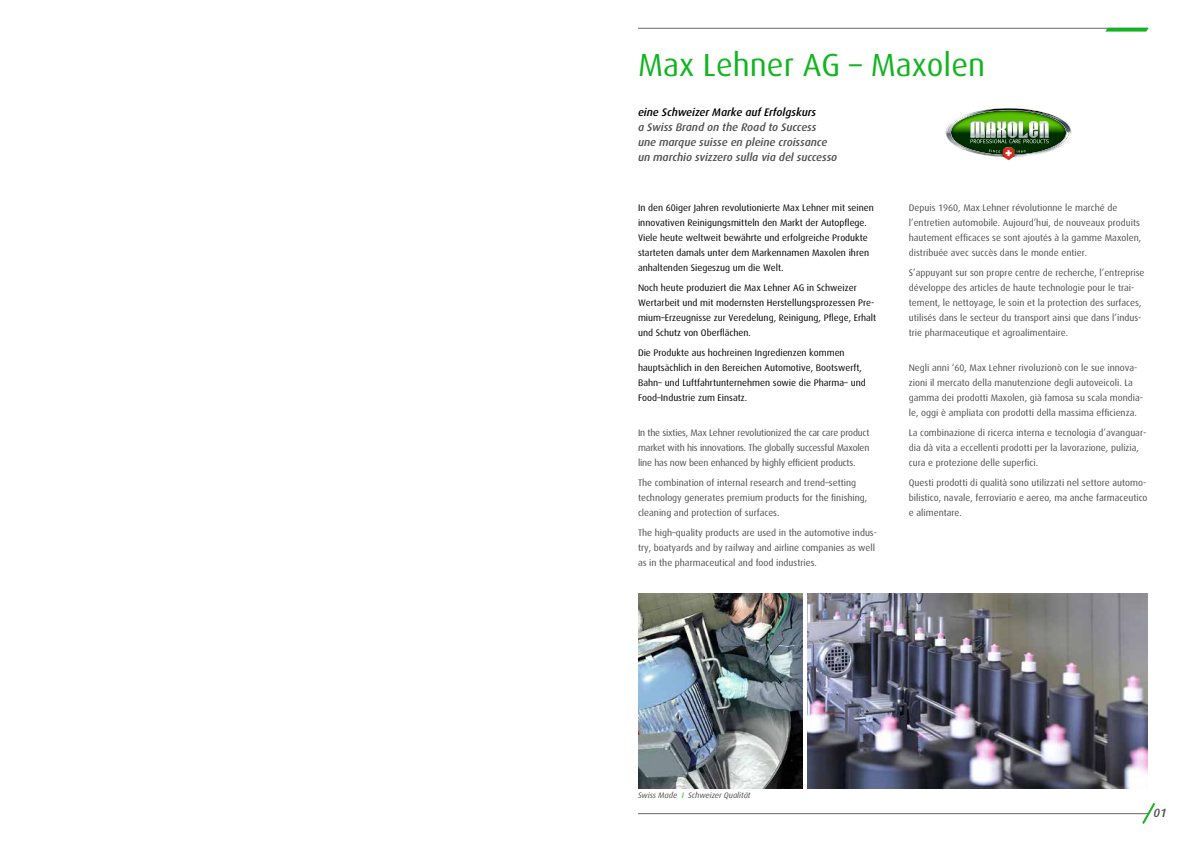
<style>
.page{position:relative;width:1191px;height:842px;background:#fff}
.page>*{position:absolute;margin:0;border:0;box-sizing:border-box;transform-origin:0 0}
.t1{font:32px "Dax";color:#12b421}
.t2{font:italic 500 12px "Dax";color:#4d4d4c}
.t3{font:italic 500 11px/15px "Dax";color:#4d4d4c}
.t4{font:italic 500 11px "Dax";color:#000}
.t5{font:9.5px/15px "Dax";color:#4d4d4c}
.t6{font:9.5px/15px "Dax";color:#000}
.t7{font:italic 8px "Dax";color:#4d4d4c}
.s1{color:#12b421}
</style>
<div class="page">
<hr style="left:638px;top:28px;width:509px;height:1px;background:#676767">
<svg style="left:1105px;top:28px;width:43px;height:4px"></svg>
<hr style="left:638px;top:813px;width:510px;height:1px;background:#676767">
<svg style="left:1140px;top:803px;width:16px;height:21px"></svg>
<img style="left:945px;top:108px;width:126px;height:52px">
<img style="left:638px;top:593px;width:164px;height:195px">
<img style="left:807px;top:593px;width:340px;height:195px">
<h1 class="t1" style="left:638px;top:47px;width:349px">Max Lehner AG – Maxolen</h1>
<p class="t4" style="left:638px;top:106px;width:179px">eine Schweizer Marke auf Erfolgskurs</p>
<p class="t3" style="left:638px;top:120px;width:201px">a Swiss Brand on the Road to Success<br>une marque suisse en pleine croissance un marchio svizzero sulla via del successo</p>
<p class="t6" style="left:638px;top:200px;width:237px">In den 60iger Jahren revolutionierte Max Lehner mit seinen innovativen Reinigungsmitteln den Markt der Autopflege.<br>Viele heute weltweit bewährte und erfolgreiche Produkte starteten damals unter dem Markennamen Maxolen ihren anhaltenden Siegeszug um die Welt.</p>
<p class="t6" style="left:638px;top:280px;width:240px">Noch heute produziert die Max Lehner AG in Schweizer Wertarbeit und mit modernsten Herstellungsprozessen Pre&shy;mium–Erzeugnisse zur Veredelung, Reinigung, Pflege, Erhalt und Schutz von Oberflächen.</p>
<p class="t6" style="left:638px;top:345px;width:229px">Die Produkte aus hochreinen Ingredienzen kommen hauptsächlich in den Bereichen Automotive, Bootswerft, Bahn– und Luftfahrtunternehmen sowie die Pharma– und Food–Industrie zum Einsatz.</p>
<p class="t5" style="left:638px;top:425px;width:233px;text-align:justify">In the sixties, Max Lehner revolutionized the car care product market with his innovations. The globally successful Maxolen line has now been enhanced by highly efficient products.</p>
<p class="t5" style="left:638px;top:475px;width:231px">The combination of internal research and trend–setting technology generates premium products for the finishing, cleaning and protection of surfaces.</p>
<p class="t5" style="left:638px;top:525px;width:240px">The high–quality products are used in the automotive indus&shy;try, boatyards and by railway and airline companies as well as in the pharmaceutical and food industries.</p>
<p class="t5" style="left:909px;top:200px;width:234px">Depuis 1960, Max Lehner révolutionne le marché de l’entretien automobile. Aujourd’hui, de nouveaux produits hautement efficaces se sont ajoutés à la gamme Maxolen, distribuée avec succès dans le monde entier.</p>
<p class="t5" style="left:909px;top:265px;width:237px">S’appuyant sur son propre centre de recherche, l’entreprise développe des articles de haute technologie pour le trai&shy;tement, le nettoyage, le soin et la protection des surfaces, utilisés dans le secteur du transport ainsi que dans l’indus&shy;trie pharmaceutique et agroalimentaire.</p>
<p class="t5" style="left:909px;top:360px;width:236px">Negli anni ‘60, Max Lehner rivoluzionò con le sue innova&shy;zioni il mercato della manutenzione degli autoveicoli. La gamma dei prodotti Maxolen, già famosa su scala mondia&shy;le, oggi è ampliata con prodotti della massima efficienza.</p>
<p class="t5" style="left:909px;top:425px;width:239px">La combinazione di ricerca interna e tecnologia d’avanguar&shy;dia dà vita a eccellenti prodotti per la lavorazione, pulizia, cura e protezione delle superfici.</p>
<p class="t5" style="left:909px;top:475px;width:240px">Questi prodotti di qualità sono utilizzati nel settore automo&shy;bilistico, navale, ferroviario e aereo, ma anche farmaceutico e alimentare.</p>
<p class="t7" style="left:638px;top:791px;width:114px">Swiss Made <span class="s1">I</span> Schweizer Qualität</p>
<p class="t2" style="left:1153px;top:806px;width:15px">01</p>
</div>
